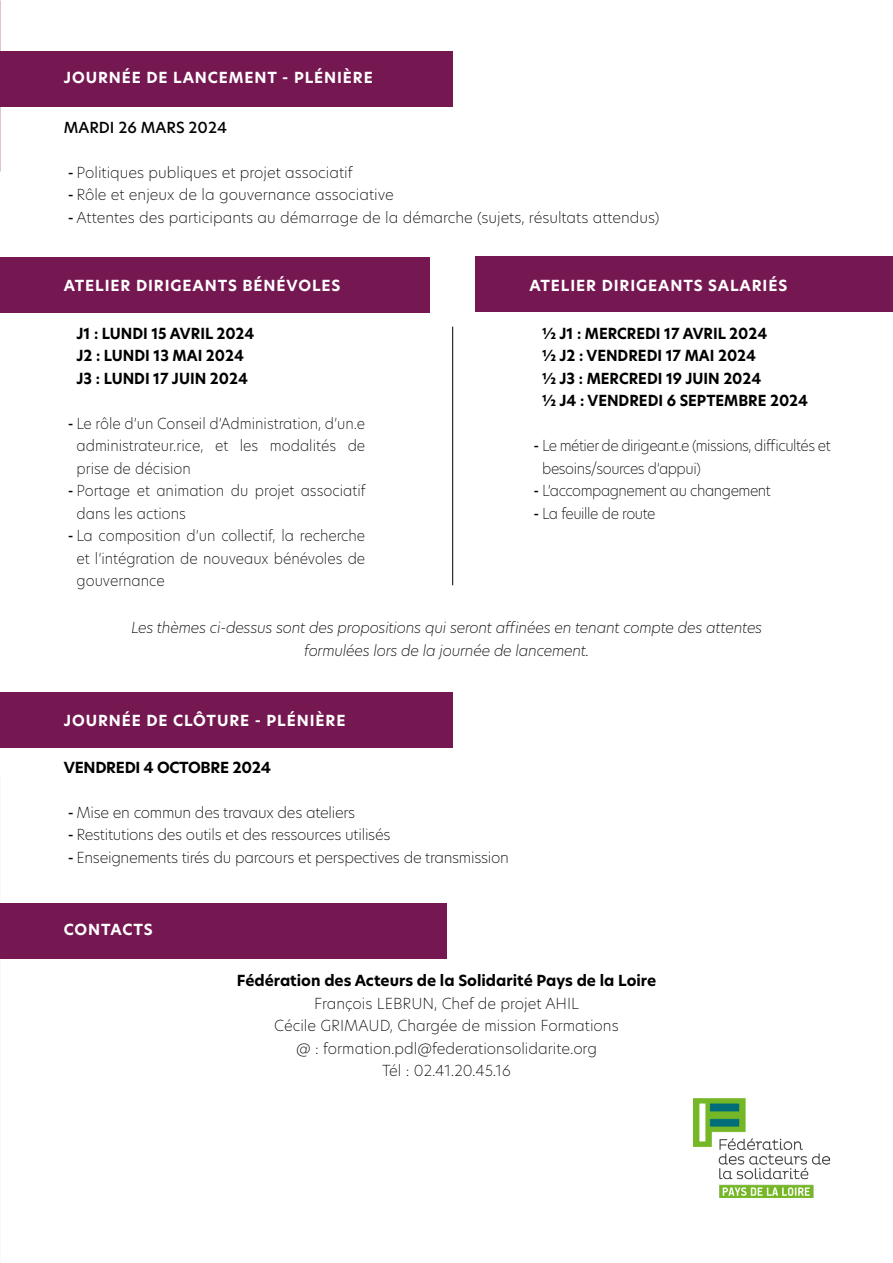
<style>
.page{position:relative;width:893px;height:1263px;background:#fff}
.page>*{position:absolute;margin:0;border:0;box-sizing:border-box;transform-origin:0 0}
.t1{font:200 15px/22.5px "Hero New";color:#000;text-align:center}
.t2{font:200 15px/22.5px "Hero New";color:#000;text-align:justify;scale:.96 1}
.t3{font:700 15px/22.5px "Hero New";color:#000;scale:.96 1}
.t4{font:200 15px "Hero New";letter-spacing:-.02em;color:#000}
.t5{font:italic 200 15px/22.5px "Hero New";letter-spacing:-.02em;color:#000;text-align:center}
.t6{font:200 15px/22.5px "Hero New";letter-spacing:-.03em;color:#000;scale:.96 1}
.t7{font:700 15px "New Hero";letter-spacing:.06em;color:#fff}
.t8{font:700 15px "Hero New";color:#000}
.t9{font:700 15px "Hero New";letter-spacing:-.02em;color:#000}
.t10{font:500 15px "Hero New";color:#000}
.s1{font-family:"Lato";font-weight:700}
</style>
<div class="page">
<div style="left:0;top:51px;width:453px;height:55px;background:#751751"></div>
<div style="left:0;top:257px;width:429px;height:55px;background:#751751"></div>
<div style="left:0;top:692px;width:453px;height:56px;background:#751751"></div>
<div style="left:0;top:903px;width:447px;height:55px;background:#751751"></div>
<div style="left:475px;top:256px;width:418px;height:56px;background:#751751"></div>
<hr style="left:452px;top:327px;width:1px;height:258px;background:#000">
<img style="left:694px;top:1099px;width:135px;height:98px">
<p class="t7" style="left:64px;top:68px;width:311px">JOURNÉE DE LANCEMENT - PLÉNIÈRE</p>
<p class="t10" style="left:64px;top:117px;width:165px">MARDI 26 MARS 2024</p>
<p class="t1" style="left:68px;top:161px;width:286px"><span class="s1">-</span> Politiques publiques et projet associatif</p>
<p class="t1" style="left:68px;top:183px;width:327px"><span class="s1">-</span> Rôle et enjeux de la gouvernance associative</p>
<p class="t1" style="left:68px;top:206px;width:593px"><span class="s1">-</span> Attentes des participants au démarrage de la démarche (sujets, résultats attendus)</p>
<p class="t7" style="left:64px;top:276px;width:278px">ATELIER DIRIGEANTS BÉNÉVOLES</p>
<p class="t3" style="left:77px;top:322px;width:187px">J1 : LUNDI 15 AVRIL 2024<br>J2 : LUNDI 13 MAI 2024<br>J3 : LUNDI 17 JUIN 2024</p>
<p class="t2" style="left:77px;top:411px;width:302px;text-indent:-9px"><span class="s1">-</span> Le rôle d’un Conseil d’Administration, d’un.e administrateur.rice, et les modalités de prise de décision</p>
<p class="t2" style="left:77px;top:479px;width:303px;text-indent:-9px"><span class="s1">-</span> Portage et animation du projet associatif dans les actions</p>
<p class="t2" style="left:77px;top:524px;width:302px;text-indent:-9px"><span class="s1">-</span> La composition d’un collectif, la recherche et l’intégration de nouveaux bénévoles de gouvernance</p>
<p class="t7" style="left:529px;top:275px;width:259px">ATELIER DIRIGEANTS SALARIÉS</p>
<p class="t3" style="left:542px;top:322px;width:278px">½ J1 : MERCREDI 17 AVRIL 2024<br>½ J2 : VENDREDI 17 MAI 2024<br>½ J3 : MERCREDI 19 JUIN 2024<br>½ J4 : VENDREDI 6 SEPTEMBRE 2024</p>
<p class="t6" style="left:542px;top:434px;width:302px;text-indent:-9px"><span class="s1">-</span> Le métier de dirigeant.e (missions, difficultés et besoins/sources d’appui)</p>
<p class="t6" style="left:534px;top:479px;width:248px"><span class="s1">-</span> L’accompagnement au changement</p>
<p class="t6" style="left:534px;top:501px;width:128px"><span class="s1">-</span> La feuille de route</p>
<p class="t5" style="left:131px;top:616px;width:633px">Les thèmes ci-dessus sont des propositions qui seront affinées en tenant compte des attentes formulées lors de la journée de lancement.</p>
<p class="t7" style="left:64px;top:710px;width:283px">JOURNÉE DE CLÔTURE - PLÉNIÈRE</p>
<p class="t9" style="left:64px;top:757px;width:209px">VENDREDI 4 OCTOBRE 2024</p>
<p class="t4" style="left:68px;top:802px;width:289px"><span class="s1">-</span> Mise en commun des travaux des ateliers</p>
<p class="t4" style="left:68px;top:825px;width:324px"><span class="s1">-</span> Restitutions des outils et des ressources utilisés</p>
<p class="t4" style="left:68px;top:847px;width:442px"><span class="s1">-</span> Enseignements tirés du parcours et perspectives de transmission</p>
<p class="t7" style="left:64px;top:919px;width:90px">CONTACTS</p>
<p class="t8" style="left:237px;top:971px;width:421px">Fédération des Acteurs de la Solidarité Pays de la Loire</p>
<p class="t1" style="left:274px;top:992px;width:346px">François LEBRUN, Chef de projet AHIL<br>Cécile GRIMAUD, Chargée de mission Formations @ : formation.pdl@federationsolidarite.org<br>Tél : 02.41.20.45.16</p>
</div>
